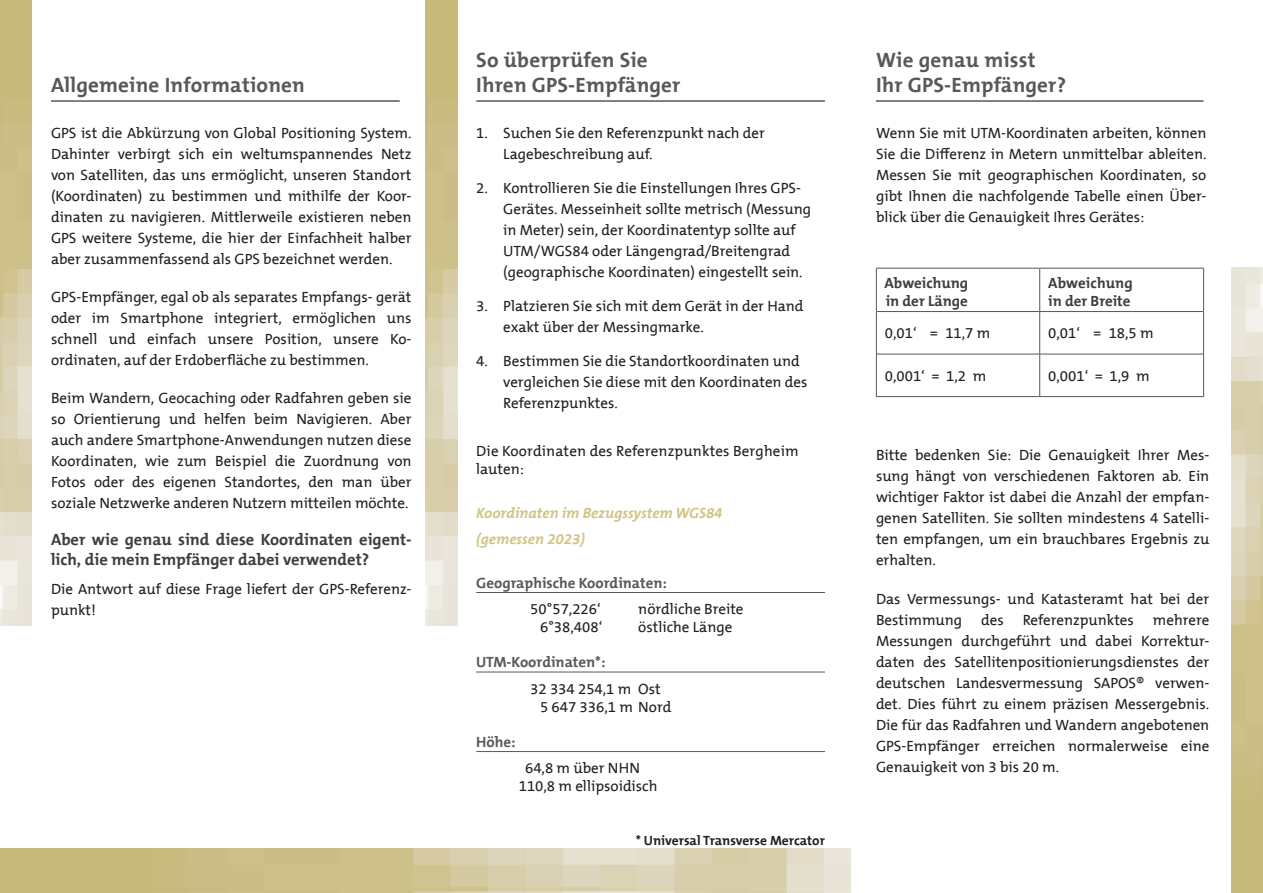
<style>
.page{position:relative;width:1263px;height:893px;background:#fff}
.page>*{position:absolute;margin:0;border:0;box-sizing:border-box;transform-origin:0 0}
.t1{font:700 21px/25.2px "The Mix BF";letter-spacing:.01em;color:#57585a}
.t2{font:700 16.5px/19.8px "The Mix BF";color:#3e3e3f}
.t3{font:15px/21px "The Mix BF";color:#231f20}
.t4{font:700 15px "The Mix BF";color:#57585a}
.t5{font:italic 700 15px/26.5px "The Mix BF";color:#d3c387}
.t6{font:700 15px/18px "The Mix BF";color:#3e3e3f}
.t7{font:700 13.5px "The Mix BF";color:#231f20}
</style>
<div class="page">
<hr style="left:876px;top:100px;width:327px;height:2px;background:#57585a">
<hr style="left:876px;top:268px;width:164px;height:1px;background:#57585a">
<hr style="left:876px;top:269px;width:1px;height:43px;background:#57585a">
<hr style="left:1203px;top:312px;width:1px;height:42px;background:#57585a">
<hr style="left:876px;top:354px;width:1px;height:42px;background:#57585a">
<hr style="left:1203px;top:354px;width:1px;height:42px;background:#57585a">
<hr style="left:876px;top:396px;width:164px;height:1px;background:#57585a">
<hr style="left:1040px;top:396px;width:164px;height:1px;background:#57585a">
<hr style="left:1040px;top:354px;width:163px;height:1px;background:#57585a">
<hr style="left:1040px;top:268px;width:164px;height:1px;background:#57585a">
<hr style="left:1203px;top:269px;width:1px;height:43px;background:#57585a">
<hr style="left:1040px;top:311px;width:163px;height:1px;background:#57585a">
<hr style="left:1039px;top:269px;width:1px;height:42px;background:#57585a">
<hr style="left:877px;top:311px;width:163px;height:1px;background:#57585a">
<hr style="left:877px;top:354px;width:162px;height:1px;background:#57585a">
<hr style="left:876px;top:312px;width:1px;height:42px;background:#57585a">
<hr style="left:1039px;top:312px;width:1px;height:42px;background:#57585a">
<hr style="left:1039px;top:354px;width:1px;height:42px;background:#57585a">
<img style="left:0;top:0;width:32px;height:625px">
<img style="left:425px;top:0;width:32px;height:625px">
<img style="left:1231px;top:268px;width:32px;height:625px">
<hr style="left:51px;top:100px;width:349px;height:2px;background:#57585a">
<img style="left:0;top:848px;width:850px;height:45px">
<hr style="left:476px;top:100px;width:349px;height:2px;background:#57585a">
<hr style="left:476px;top:592px;width:349px;height:1px;background:#57585a">
<hr style="left:476px;top:672px;width:349px;height:1px;background:#57585a">
<hr style="left:476px;top:751px;width:349px;height:1px;background:#57585a">
<h1 class="t1" style="left:51px;top:74px;width:255px">Allgemeine Informationen</h1>
<p class="t3" style="left:51px;top:124px;width:362px;text-align:justify">GPS ist die Abkürzung von Global Positioning System.<br>Dahinter verbirgt sich ein weltumspannendes Netz von Satelliten, das uns ermöglicht, unseren Standort (Koordinaten) zu bestimmen und mithilfe der Koor&shy;dinaten zu navigieren. Mittlerweile existieren neben GPS weitere Systeme, die hier der Einfachheit halber aber zusammenfassend als GPS bezeichnet werden.</p>
<p class="t3" style="left:51px;top:288px;width:362px;text-align:justify">GPS-Empfänger, egal ob als separates Empfangs- gerät oder im Smartphone integriert, ermöglichen uns schnell und einfach unsere Position, unsere Ko&shy;ordinaten, auf der Erdoberfläche zu bestimmen.</p>
<p class="t3" style="left:51px;top:389px;width:362px;text-align:justify">Beim Wandern, Geocaching oder Radfahren geben sie so Orientierung und helfen beim Navigieren. Aber auch andere Smartphone-Anwendungen nutzen diese Koordinaten, wie zum Beispiel die Zuordnung von Fotos oder des eigenen Standortes, den man über soziale Netzwerke anderen Nutzern mitteilen möchte.</p>
<p class="t2" style="left:51px;top:531px;width:362px">Aber wie genau sind diese Koordinaten eigent&shy;lich, die mein Empfänger dabei verwendet?</p>
<p class="t3" style="left:51px;top:580px;width:362px">Die Antwort auf diese Frage liefert der GPS-Referenz&shy;punkt!</p>
<h1 class="t1" style="left:476px;top:49px;width:206px">So überprüfen Sie<br>Ihren GPS-Empfänger</h1>
<p class="t3" style="left:503px;top:124px;width:263px;text-indent:-27px">1. Suchen Sie den Referenzpunkt nach der<br>Lagebeschreibung auf.</p>
<p class="t3" style="left:503px;top:179px;width:309px;text-indent:-27px">2. Kontrollieren Sie die Einstellungen Ihres GPS-Gerätes. Messeinheit sollte metrisch (Messung in Meter) sein, der Koordinatentyp sollte auf UTM/WGS84 oder Längengrad/Breitengrad (geographische Koordinaten) eingestellt sein.</p>
<p class="t3" style="left:503px;top:297px;width:302px;text-indent:-27px">3. Platzieren Sie sich mit dem Gerät in der Hand exakt über der Messingmarke.</p>
<p class="t3" style="left:503px;top:351px;width:306px;text-indent:-27px">4. Bestimmen Sie die Standortkoordinaten und vergleichen Sie diese mit den Koordinaten des<br>Referenzpunktes.</p>
<p class="t3" style="left:476px;top:444px;width:324px;line-height:18px">Die Koordinaten des Referenzpunktes Bergheim lauten:</p>
<p class="t5" style="left:476px;top:501px;width:248px">Koordinaten im Bezugssystem WGS84 (gemessen 2023)</p>
<p class="t4" style="left:476px;top:577px;width:192px">Geographische Koordinaten:</p>
<p class="t3" style="left:530px;top:600px;width:72px">50°57,226‘</p>
<p class="t3" style="left:638px;top:600px;width:107px">nördliche Breite</p>
<p class="t3" style="left:540px;top:618px;width:64px">6°38,408‘</p>
<p class="t3" style="left:638px;top:618px;width:95px">östliche Länge</p>
<p class="t4" style="left:476px;top:656px;width:131px">UTM-Koordinaten*:</p>
<p class="t3" style="left:540px;top:681px;width:133px;line-height:18px;text-indent:-10px">32 334 254,1 m Ost<br>5 647 336,1 m Nord</p>
<p class="t4" style="left:476px;top:736px;width:41px">Höhe:</p>
<p class="t3" style="left:519px;top:761px;width:140px;line-height:18px;text-indent:6px">64,8 m über NHN<br>110,8 m ellipsoidisch</p>
<p class="t7" style="left:636px;top:835px;width:191px">* Universal Transverse Mercator</p>
<h1 class="t1" style="left:876px;top:49px;width:192px">Wie genau misst<br>Ihr GPS-Empfänger?</h1>
<p class="t3" style="left:876px;top:124px;width:332px;text-align:justify">Wenn Sie mit UTM-Koordinaten arbeiten, können Sie die Differenz in Metern unmittelbar ableiten.<br>Messen Sie mit geographischen Koordinaten, so gibt Ihnen die nachfolgende Tabelle einen Über&shy;blick über die Genauigkeit Ihres Gerätes:</p>
<p class="t6" style="left:884px;top:275px;width:85px">Abweichung in der Länge</p>
<p class="t6" style="left:1048px;top:275px;width:86px">Abweichung in der Breite</p>
<p class="t3" style="left:885px;top:324px;width:107px">0,01‘ = 11,7 m</p>
<p class="t3" style="left:1048px;top:324px;width:107px">0,01‘ = 18,5 m</p>
<p class="t3" style="left:885px;top:367px;width:103px">0,001‘ = 1,2 m</p>
<p class="t3" style="left:1048px;top:367px;width:103px">0,001‘ = 1,9 m</p>
<p class="t3" style="left:876px;top:446px;width:335px;text-align:justify">Bitte bedenken Sie: Die Genauigkeit Ihrer Mes&shy;sung hängt von verschiedenen Faktoren ab. Ein wichtiger Faktor ist dabei die Anzahl der empfan&shy;genen Satelliten. Sie sollten mindestens 4 Satelli&shy;ten empfangen, um ein brauchbares Ergebnis zu erhalten.</p>
<p class="t3" style="left:876px;top:589px;width:335px">Das Vermessungs- und Katasteramt hat bei der<br>Bestimmung</p>
<p class="t3" style="left:981px;top:610px;width:24px">des</p>
<p class="t3" style="left:1023px;top:610px;width:113px">Referenzpunktes</p>
<p class="t3" style="left:876px;top:610px;width:335px;text-align:justify;text-indent:277px">mehrere Messungen durchgeführt und dabei Korrektur&shy;daten des Satellitenpositionierungsdienstes der deutschen Landesvermessung SAPOS® verwen&shy;det. Dies führt zu einem präzisen Messergebnis.<br>Die für das Radfahren und Wandern angebotenen GPS-Empfänger erreichen normalerweise eine Genauigkeit von 3 bis 20 m.</p>
</div>
